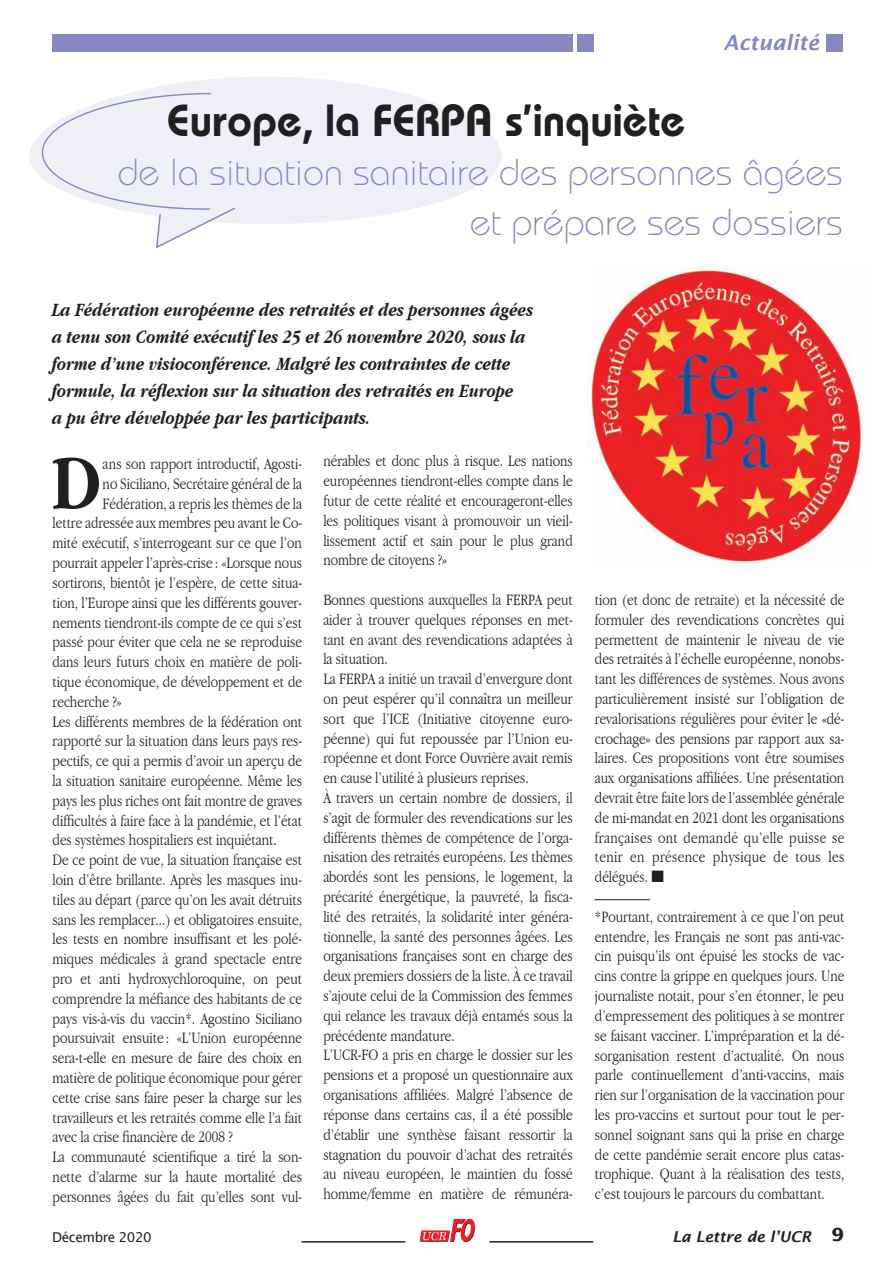
<style>
.page{position:relative;width:895px;height:1263px;background:#fff}
.page>*{position:absolute;margin:0;border:0;box-sizing:border-box;transform-origin:0 0}
.t1{font:700 condensed 79.35px "Garamond";color:#231f20}
.t2{font:600 45px "Bauhaus";color:#231f20}
.t3{font:300 37.5px/49.5px "Bauhaus";color:#8588c2;text-align:right}
.t4{font:italic 600 21px "Lucida Sans";color:#8588c2}
.t5{font:italic 300 condensed 19.5px/27px "Garamond";color:#231f20}
.t6{font:300 condensed 16.5px/19.8px "Garamond";color:#231f20;text-align:justify}
.t7{font:italic 600 15px "Lucida Sans";color:#231f20}
.t8{font:13.5px "Lucida Sans";letter-spacing:-.03em;color:#231f20}
.s1{font-weight:700;font-style:normal;font-size:18px}
</style>
<div class="page">
<svg style="left:420px;top:1219px;width:55px;height:23px"></svg>
<hr style="left:489px;top:1241px;width:104px;height:1px;background:#231f20">
<hr style="left:302px;top:1241px;width:103px;height:1px;background:#231f20">
<div style="left:52px;top:34px;width:520px;height:17px;background:#8588c2"></div>
<div style="left:577px;top:34px;width:16px;height:17px;background:#8588c2"></div>
<div style="left:827px;top:34px;width:16px;height:17px;background:#8588c2"></div>
<svg style="left:29px;top:77px;width:473px;height:147px;fill:#eff0f7"></svg>
<svg style="left:42px;top:92px;width:195px;height:157px"></svg>
<img style="left:591px;top:268px;width:271px;height:294px">
<hr style="left:595px;top:899px;width:55px;height:1px;background:#231f20">
<p class="t4" style="left:723px;top:31px;width:98px">Actualité</p>
<h2 class="t2" style="left:167px;top:93px;width:520px">Europe, la FERPA s’inquiète</h2>
<h3 class="t3" style="left:118px;top:147px;width:727px">de la situation sanitaire des personnes âgées et prépare ses dossiers</h3>
<p class="t5" style="left:52px;top:296px;width:483px">La Fédération européenne des retraités et des personnes âgées a tenu son Comité exécutif les 25 et 26 novembre 2020, sous la forme d’une visioconférence. Malgré les contraintes de cette formule, la réflexion sur la situation des retraités en Europe<br>a pu être développée par les participants.</p>
<h1 class="t1" style="left:51px;top:439px;width:51px">D</h1>
<p class="t6" style="left:103px;top:454px;width:201px">ans son rapport introductif, Agosti-</p>
<p class="t6" style="left:103px;top:474px;width:201px">no Siciliano, Secrétaire général de la</p>
<p class="t6" style="left:103px;top:493px;width:201px">Fédération, a repris les thèmes de la</p>
<p class="t6" style="left:53px;top:513px;width:251px">lettre adressée aux membres peu avant le Co-</p>
<p class="t6" style="left:53px;top:533px;width:251px">mité exécutif, s’interrogeant sur ce que l’on</p>
<p class="t6" style="left:53px;top:553px;width:251px">pourrait appeler l’après-crise : «Lorsque nous</p>
<p class="t6" style="left:53px;top:573px;width:251px">sortirons, bientôt je l’espère, de cette situa-</p>
<p class="t6" style="left:53px;top:592px;width:251px">tion, l’Europe ainsi que les différents gouver-</p>
<p class="t6" style="left:53px;top:612px;width:251px">nements tiendront-ils compte de ce qui s’est</p>
<p class="t6" style="left:53px;top:632px;width:251px">passé pour éviter que cela ne se reproduise</p>
<p class="t6" style="left:53px;top:652px;width:251px">dans leurs futurs choix en matière de poli-</p>
<p class="t6" style="left:53px;top:672px;width:251px">tique économique, de développement et de</p>
<p class="t6" style="left:53px;top:691px;width:71px">recherche ?»</p>
<p class="t6" style="left:53px;top:711px;width:251px">Les différents membres de la fédération ont</p>
<p class="t6" style="left:53px;top:731px;width:251px">rapporté sur la situation dans leurs pays res-</p>
<p class="t6" style="left:53px;top:751px;width:251px">pectifs, ce qui a permis d’avoir un aperçu de</p>
<p class="t6" style="left:53px;top:771px;width:251px">la situation sanitaire européenne. Même les</p>
<p class="t6" style="left:53px;top:790px;width:251px">pays les plus riches ont fait montre de graves</p>
<p class="t6" style="left:53px;top:810px;width:251px">difficultés à faire face à la pandémie, et l’état</p>
<p class="t6" style="left:53px;top:830px;width:226px">des systèmes hospitaliers est inquiétant.</p>
<p class="t6" style="left:53px;top:850px;width:251px">De ce point de vue, la situation française est</p>
<p class="t6" style="left:53px;top:870px;width:251px">loin d’être brillante. Après les masques inu-</p>
<p class="t6" style="left:53px;top:889px;width:251px">tiles au départ (parce qu’on les avait détruits</p>
<p class="t6" style="left:53px;top:909px;width:251px">sans les remplacer...) et obligatoires ensuite,</p>
<p class="t6" style="left:53px;top:929px;width:251px">les tests en nombre insuffisant et les polé-</p>
<p class="t6" style="left:53px;top:949px;width:251px">miques médicales à grand spectacle entre</p>
<p class="t6" style="left:53px;top:969px;width:251px">pro et anti hydroxychloroquine, on peut</p>
<p class="t6" style="left:53px;top:988px;width:251px">comprendre la méfiance des habitants de ce</p>
<p class="t6" style="left:53px;top:1008px;width:251px">pays vis-à-vis du vaccin*. Agostino Siciliano</p>
<p class="t6" style="left:53px;top:1028px;width:251px">poursuivait ensuite : «L’Union européenne</p>
<p class="t6" style="left:53px;top:1048px;width:251px">sera-t-elle en mesure de faire des choix en</p>
<p class="t6" style="left:53px;top:1068px;width:251px">matière de politique économique pour gérer</p>
<p class="t6" style="left:53px;top:1087px;width:251px">cette crise sans faire peser la charge sur les</p>
<p class="t6" style="left:53px;top:1107px;width:251px">travailleurs et les retraités comme elle l’a fait</p>
<p class="t6" style="left:53px;top:1127px;width:182px">avec la crise financière de 2008 ?</p>
<p class="t6" style="left:53px;top:1147px;width:251px">La communauté scientifique a tiré la son-</p>
<p class="t6" style="left:53px;top:1167px;width:251px">nette d’alarme sur la haute mortalité des</p>
<p class="t6" style="left:53px;top:1186px;width:251px">personnes âgées du fait qu’elles sont vul-</p>
<p class="t6" style="left:323px;top:451px;width:251px">nérables et donc plus à risque. Les nations européennes tiendront-elles compte dans le futur de cette réalité et encourageront-elles les politiques visant à promouvoir un vieil&shy;lissement actif et sain pour le plus grand nombre de citoyens ?»</p>
<p class="t6" style="left:323px;top:590px;width:251px;text-align:left">Bonnes questions auxquelles la FERPA peut aider à trouver quelques réponses en met&shy;tant en avant des revendications adaptées à la situation.<br>La FERPA a initié un travail d’envergure dont on peut espérer qu’il connaîtra un meilleur sort que l’ICE (Initiative citoyenne euro&shy;péenne) qui fut repoussée par l’Union eu&shy;ropéenne et dont Force Ouvrière avait remis en cause l’utilité à plusieurs reprises.<br>à travers un certain nombre de dossiers, il s’agit de formuler des revendications sur les différents thèmes de compétence de l’orga&shy;nisation des retraités européens. Les thèmes abordés sont les pensions, le logement, la précarité énergétique, la pauvreté, la fisca&shy;lité des retraités, la solidarité inter généra&shy;tionnelle, la santé des personnes âgées. Les organisations françaises sont en charge des deux premiers dossiers de la liste. à ce travail s’ajoute celui de la Commission des femmes qui relance les travaux déjà entamés sous la précédente mandature.<br>L’UCR-FO a pris en charge le dossier sur les pensions et a proposé un questionnaire aux organisations affiliées. Malgré l’absence de réponse dans certains cas, il a été possible d’établir une synthèse faisant ressortir la stagnation du pouvoir d’achat des retraités au niveau européen, le maintien du fossé homme/femme en matière de rémunéra-</p>
<p class="t6" style="left:595px;top:590px;width:251px">tion (et donc de retraite) et la nécessité de formuler des revendications concrètes qui permettent de maintenir le niveau de vie des retraités à l’échelle européenne, nonobs&shy;tant les différences de systèmes. Nous avons particulièrement insisté sur l’obligation de revalorisations régulières pour éviter le «dé&shy;crochage» des pensions par rapport aux sa&shy;laires. Ces propositions vont être soumises aux organisations affiliées. Une présentation devrait être faite lors de l’assemblée générale de mi-mandat en 2021 dont les organisations françaises ont demandé qu’elle puisse se tenir en présence physique de tous les délégués. ■</p>
<p class="t6" style="left:595px;top:907px;width:251px">*Pourtant, contrairement à ce que l’on peut entendre, les Français ne sont pas anti-vac&shy;cin puisqu’ils ont épuisé les stocks de vac&shy;cins contre la grippe en quelques jours. Une journaliste notait, pour s’en étonner, le peu d’empressement des politiques à se montrer se faisant vacciner. L’impréparation et la dé&shy;sorganisation restent d’actualité. On nous parle continuellement d’anti-vaccins, mais rien sur l’organisation de la vaccination pour les pro-vaccins et surtout pour tout le per&shy;sonnel soignant sans qui la prise en charge de cette pandémie serait encore plus catas&shy;trophique. Quant à la réalisation des tests, c’est toujours le parcours du combattant.</p>
<p class="t8" style="left:52px;top:1229px;width:101px">Décembre 2020</p>
<p class="t7" style="left:672px;top:1227px;width:173px">La Lettre de l’UCR <span class="s1">9</span></p>
</div>
